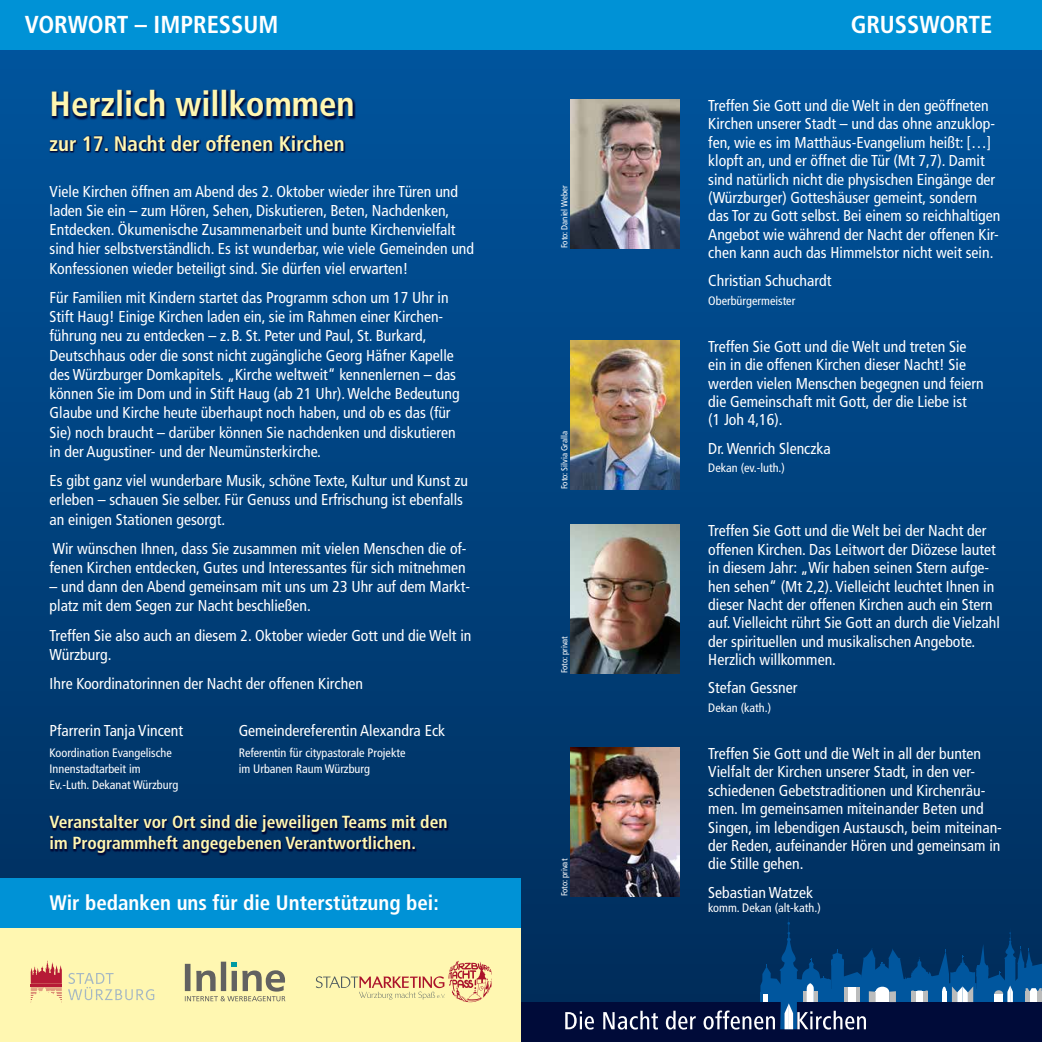
<style>
.page{position:relative;width:1042px;height:1042px;background:#fff}
.page>*{position:absolute;margin:0;border:0;box-sizing:border-box;transform-origin:0 0}
.t1{font:700 condensed 35px "Frutiger LT Std";color:#fff7b1}
.t2{font:700 condensed 24.5px "Frutiger LT Std";color:#fff}
.t3{font:700 condensed 21px "Frutiger LT Std";color:#fff}
.t4{font:700 condensed 21px "Frutiger LT Std";color:#fff7b1}
.t5{font:700 condensed 17.5px/21px "Frutiger LT Std";color:#fff7b1}
.t6{font:condensed 15.75px/18.4px "Frutiger LT Std";color:#fff}
.t7{font:condensed 12.25px "Frutiger LT Std";color:#fff}
.t8{font:condensed 8.75px "Frutiger LT Std";color:#fff}
</style>
<div class="page">
<div style="left:0;top:50px;width:1042px;height:955px;background:linear-gradient(to bottom,#00549d,#002d5b)"></div>
<div style="left:0;top:0;width:1042px;height:50px;background:#0092d6"></div>
<div style="left:0;top:1002px;width:1042px;height:40px;background:#000b39"></div>
<img style="left:570px;top:99px;width:110px;height:149px">
<img style="left:570px;top:340px;width:110px;height:149px">
<svg style="left:565px;top:1011px;width:29px;height:18px"></svg>
<svg style="left:603px;top:1010px;width:55px;height:19px"></svg>
<svg style="left:666px;top:1010px;width:30px;height:19px"></svg>
<svg style="left:703px;top:912px;width:339px;height:117px"></svg>
<svg style="left:52px;top:89px;width:304px;height:32px;background:#00336f"></svg>
<svg style="left:50px;top:135px;width:296px;height:19px;background:#00316d"></svg>
<svg style="left:49px;top:815px;width:400px;height:40px;background:#002354"></svg>
<img style="left:570px;top:524px;width:110px;height:149px">
<img style="left:570px;top:747px;width:110px;height:149px">
<div style="left:0;top:908px;width:521px;height:134px;background:#fff7b1"></div>
<svg style="left:185px;top:961px;width:100px;height:40px"></svg>
<svg style="left:31px;top:960px;width:31px;height:42px"></svg>
<svg style="left:68px;top:973px;width:86px;height:27px"></svg>
<div style="left:0;top:878px;width:521px;height:50px;background:#0092d6"></div>
<svg style="left:316px;top:961px;width:176px;height:41px"></svg>
<h2 class="t2" style="left:25px;top:10px;width:255px">VORWORT – IMPRESSUM</h2>
<h2 class="t2" style="left:850px;top:10px;width:143px">GRUSSWORTE</h2>
<h1 class="t1" style="left:50px;top:83px;width:307px">Herzlich willkommen</h1>
<h3 class="t4" style="left:50px;top:131px;width:297px">zur 17. Nacht der offenen Kirchen</h3>
<p class="t6" style="left:50px;top:182px;width:426px;line-height:19.2px">Viele Kirchen öffnen am Abend des 2. Oktober wieder ihre Türen und laden Sie ein – zum Hören, Sehen, Diskutieren, Beten, Nachdenken, Entdecken. Ökumenische Zusammenarbeit und bunte Kirchenvielfalt sind hier selbstverständlich. Es ist wunderbar, wie viele Gemeinden und Konfessionen wieder beteiligt sind. Sie dürfen viel erwarten!</p>
<p class="t6" style="left:50px;top:288px;width:411px;line-height:19.2px">Für Familien mit Kindern startet das Programm schon um 17 Uhr in Stift Haug! Einige Kirchen laden ein, sie im Rahmen einer Kirchen&shy;führung neu zu entdecken – z.B. St. Peter und Paul, St. Burkard, Deutschhaus oder die sonst nicht zugängliche Georg Häfner Kapelle des Würzburger Domkapitels. „Kirche weltweit“ kennenlernen – das können Sie im Dom und in Stift Haug (ab 21 Uhr). Welche Bedeutung Glaube und Kirche heute überhaupt noch haben, und ob es das (für Sie) noch braucht – darüber können Sie nachdenken und diskutieren in der Augustiner- und der Neumünsterkirche.</p>
<p class="t6" style="left:50px;top:471px;width:420px;line-height:19.2px">Es gibt ganz viel wunderbare Musik, schöne Texte, Kultur und Kunst zu erleben – schauen Sie selber. Für Genuss und Erfrischung ist ebenfalls an einigen Stationen gesorgt.</p>
<p class="t6" style="left:50px;top:539px;width:418px;line-height:19.2px">Wir wünschen Ihnen, dass Sie zusammen mit vielen Menschen die of&shy;fenen Kirchen entdecken, Gutes und Interessantes für sich mitnehmen</p>
<p class="t6" style="left:50px;top:577px;width:422px;line-height:19.2px">– und dann den Abend gemeinsam mit uns um 23 Uhr auf dem Markt&shy;platz mit dem Segen zur Nacht beschließen.</p>
<p class="t6" style="left:50px;top:625px;width:423px;line-height:19.2px">Treffen Sie also auch an diesem 2. Oktober wieder Gott und die Welt in<br>Würzburg.</p>
<p class="t6" style="left:50px;top:674px;width:315px">Ihre Koordinatorinnen der Nacht der offenen Kirchen</p>
<p class="t6" style="left:50px;top:722px;width:135px">Pfarrerin Tanja Vincent</p>
<p class="t6" style="left:239px;top:722px;width:208px">Gemeindereferentin Alexandra Eck</p>
<p class="t7" style="left:50px;top:746px;width:124px">Koordination Evangelische</p>
<p class="t7" style="left:239px;top:746px;width:168px">Referentin für citypastorale Projekte</p>
<p class="t7" style="left:50px;top:761px;width:92px">Innenstadtarbeit im</p>
<p class="t7" style="left:239px;top:761px;width:133px">im Urbanen Raum Würzburg</p>
<p class="t7" style="left:50px;top:777px;width:130px">Ev.-Luth. Dekanat Würzburg</p>
<p class="t5" style="left:50px;top:812px;width:399px">Veranstalter vor Ort sind die jeweiligen Teams mit den im Programmheft angegebenen Verantwortlichen.</p>
<p class="t6" style="left:708px;top:96px;width:294px">Treffen Sie Gott und die Welt in den geöffneten Kirchen unserer Stadt – und das ohne anzuklop&shy;fen, wie es im Matthäus-Evangelium heißt: […] klopft an, und er öffnet die Tür (Mt 7,7). Damit sind natürlich nicht die physischen Eingänge der (Würzburger) Gotteshäuser gemeint, sondern das Tor zu Gott selbst. Bei einem so reichhaltigen Angebot wie während der Nacht der offenen Kir&shy;chen kann auch das Himmelstor nicht weit sein.</p>
<p class="t6" style="left:708px;top:272px;width:125px">Christian Schuchardt</p>
<p class="t7" style="left:708px;top:293px;width:89px">Oberbürgermeister</p>
<p class="t8" style="left:559px;top:248px;width:64px;rotate:-90deg">Foto: Daniel Weber</p>
<p class="t6" style="left:708px;top:337px;width:277px">Treffen Sie Gott und die Welt und treten Sie ein in die offenen Kirchen dieser Nacht! Sie werden vielen Menschen begegnen und feiern die Gemeinschaft mit Gott, der die Liebe ist<br>(1 Joh 4,16).</p>
<p class="t6" style="left:708px;top:439px;width:124px">Dr. Wenrich Slenczka</p>
<p class="t7" style="left:708px;top:461px;width:78px">Dekan (ev.-luth.)</p>
<p class="t8" style="left:559px;top:489px;width:59px;rotate:-90deg">Foto: Silvia Gralla</p>
<p class="t6" style="left:708px;top:522px;width:293px">Treffen Sie Gott und die Welt bei der Nacht der offenen Kirchen. Das Leitwort der Diözese lautet in diesem Jahr: „Wir haben seinen Stern aufge&shy;hen sehen“ (Mt 2,2). Vielleicht leuchtet Ihnen in dieser Nacht der offenen Kirchen auch ein Stern auf. Vielleicht rührt Sie Gott an durch die Vielzahl der spirituellen und musikalischen Angebote.<br>Herzlich willkommen.</p>
<p class="t6" style="left:708px;top:679px;width:91px">Stefan Gessner</p>
<p class="t7" style="left:708px;top:700px;width:64px">Dekan (kath.)</p>
<p class="t8" style="left:559px;top:673px;width:39px;rotate:-90deg">Foto: privat</p>
<p class="t6" style="left:708px;top:744px;width:295px">Treffen Sie Gott und die Welt in all der bunten Vielfalt der Kirchen unserer Stadt, in den ver&shy;schiedenen Gebetstraditionen und Kirchenräu&shy;men. Im gemeinsamen miteinander Beten und Singen, im lebendigen Austausch, beim miteinan&shy;der Reden, aufeinander Hören und gemeinsam in die Stille gehen.</p>
<p class="t6" style="left:708px;top:883px;width:106px">Sebastian Watzek</p>
<p class="t8" style="left:559px;top:896px;width:39px;rotate:-90deg">Foto: privat</p>
<h3 class="t3" style="left:50px;top:890px;width:391px">Wir bedanken uns für die Unterstützung bei:</h3>
<p class="t7" style="left:708px;top:901px;width:114px">komm. Dekan (alt-kath.)</p>
</div>
